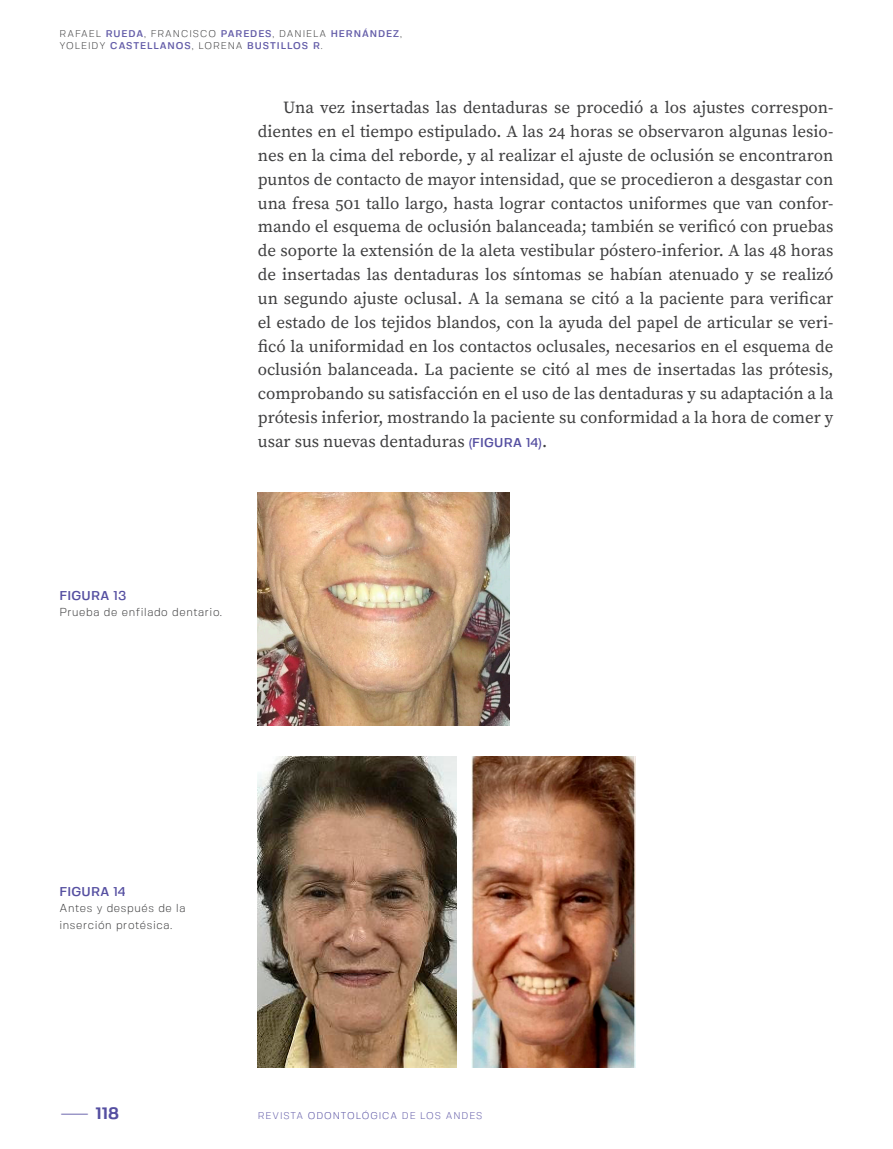
<style>
.page{position:relative;width:893px;height:1149px;background:#fff}
.page>*{position:absolute;margin:0;border:0;box-sizing:border-box;transform-origin:0 0}
.t1{font:16.95px/23.9px "Source Serif Pro";color:#3e3e3f;text-align:justify}
.t2{font:700 16.5px "Fivo Sans";color:#554fa1}
.t3{font:500 12.75px "Fivo Sans";letter-spacing:.02em;color:#554fa1}
.t4{font:300 11.55px/16.5px "Fivo Sans";letter-spacing:.05em;color:#3e3e3f}
.t5{font:500 9.75px/12px "Fivo Sans";letter-spacing:.1em;color:#635ca8}
.t6{font:300 9.75px "Fivo Sans";letter-spacing:.1em;color:#635ca8}
.s1{font-weight:300;color:#3e3e3f}
.s2{font-family:"Fivo Sans";font-weight:500;font-size:12.75px;color:#554fa1}
.s3{font-weight:300;font-size:18px}
.s4{color:#554fa1}
</style>
<div class="page">
<img style="left:258px;top:492px;width:252px;height:233px">
<img style="left:258px;top:756px;width:198px;height:311px">
<img style="left:471px;top:756px;width:164px;height:311px">
<p class="t5" style="left:60px;top:28px;width:344px"><span class="s1">RAFAEL</span> RUEDA<span class="s1">, FRANCISCO</span> PAREDES<span class="s1">, DANIELA</span> HERNÁNDEZ<span class="s1">,<br>YOLEIDY</span> CASTELLANOS<span class="s1">, LORENA</span> BUSTILLOS R<span class="s1">.</span></p>
<p class="t1" style="left:258px;top:96px;width:577px;text-indent:26px">Una vez insertadas las dentaduras se procedió a los ajustes correspon&shy;dientes en el tiempo estipulado. A las 24 horas se observaron algunas lesio&shy;nes en la cima del reborde, y al realizar el ajuste de oclusión se encontraron puntos de contacto de mayor intensidad, que se procedieron a desgastar con una fresa 501 tallo largo, hasta lograr contactos uniformes que van confor&shy;mando el esquema de oclusión balanceada; también se verificó con pruebas de soporte la extensión de la aleta vestibular póstero-inferior. A las 48 horas de insertadas las dentaduras los síntomas se habían atenuado y se realizó un segundo ajuste oclusal. A la semana se citó a la paciente para verificar el estado de los tejidos blandos, con la ayuda del papel de articular se veri&shy;ficó la uniformidad en los contactos oclusales, necesarios en el esquema de oclusión balanceada. La paciente se citó al mes de insertadas las prótesis, comprobando su satisfacción en el uso de las dentaduras y su adaptación a la prótesis inferior, mostrando la paciente su conformidad a la hora de comer y usar sus nuevas dentaduras <span class="s2">(FIGURA 14)</span>.</p>
<p class="t3" style="left:60px;top:587px;width:68px">FIGURA 13</p>
<p class="t4" style="left:60px;top:603px;width:164px">Prueba de enfilado dentario.</p>
<p class="t3" style="left:60px;top:883px;width:67px">FIGURA 14</p>
<p class="t4" style="left:60px;top:899px;width:127px">Antes y después de la inserción protésica.</p>
<p class="t2" style="left:60px;top:1102px;width:61px"><span class="s3">—</span> 118</p>
<p class="t6" style="left:258px;top:1109px;width:226px">REVISTA <span class="s4">ODONTOLÓGICA</span> DE LOS ANDES</p>
</div>
